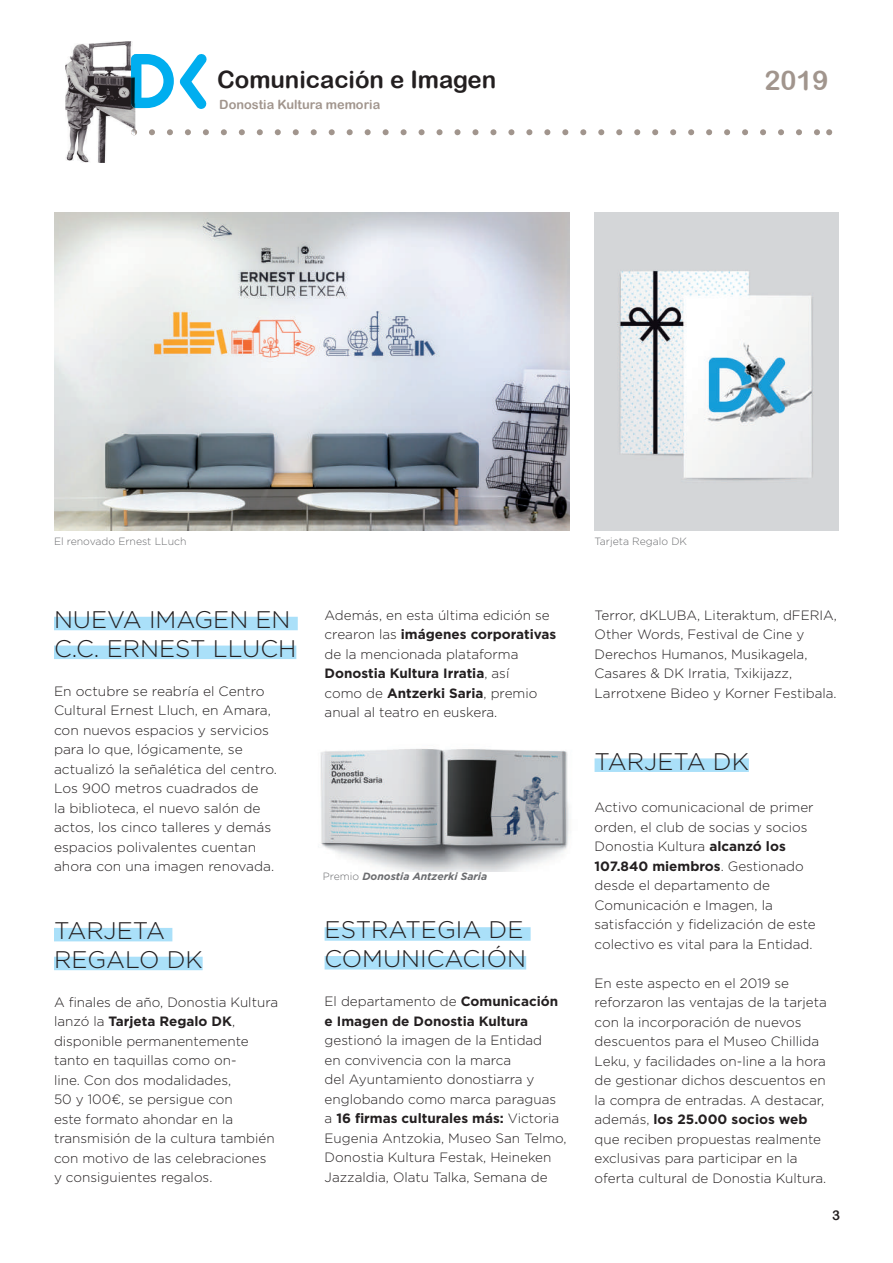
<style>
.page{position:relative;width:893px;height:1263px;background:#fff}
.page>*{position:absolute;margin:0;border:0;box-sizing:border-box;transform-origin:0 0}
.t1{font:27px "Arial Rounded MT Bold";color:#a1958d}
.t2{font:300 24px/28.8px "Gotham";color:#231f20}
.t3{font:24px "Arial Rounded MT Bold";color:#231f20}
.t4{font:300 13.5px/19.5px "Gotham";color:#231f20}
.t5{font:700 13.5px/19.5px "Gotham";color:#231f20}
.t6{font:13.5px "Arial Rounded MT Bold";color:#231f20}
.t7{font:12.75px "Arial Rounded MT Bold";color:#a1958d}
.t8{font:300 10.5px "Gotham";color:#6c6d70}
.t9{font:italic 700 10.5px "Gotham";color:#6c6d70}
.s1{font-weight:700}
.s2{font-weight:300;font-style:normal}
.s3{font-weight:300}
</style>
<div class="page">
<svg style="left:135px;top:54px;width:39px;height:54px"></svg>
<svg style="left:180px;top:54px;width:27px;height:55px"></svg>
<img style="left:65px;top:41px;width:70px;height:122px">
<img style="left:131px;top:54px;width:4px;height:54px">
<svg style="left:131px;top:129px;width:701px;height:6px"></svg>
<img style="left:320px;top:749px;width:250px;height:123px">
<div style="left:54px;top:617px;width:244px;height:13px;background:#aae0f9"></div>
<div style="left:54px;top:645px;width:242px;height:14px;background:#aae0f9"></div>
<div style="left:54px;top:928px;width:118px;height:13px;background:#aae0f9"></div>
<div style="left:54px;top:957px;width:149px;height:13px;background:#aae0f9"></div>
<div style="left:325px;top:927px;width:206px;height:14px;background:#aae0f9"></div>
<div style="left:325px;top:956px;width:201px;height:13px;background:#aae0f9"></div>
<div style="left:595px;top:758px;width:154px;height:14px;background:#aae0f9"></div>
<img style="left:54px;top:213px;width:516px;height:317px">
<img style="left:595px;top:213px;width:244px;height:317px">
<h2 class="t3" style="left:217px;top:65px;width:281px">Comunicación e Imagen</h2>
<h1 class="t1" style="left:764px;top:65px;width:66px">2019</h1>
<p class="t7" style="left:219px;top:97px;width:162px">Donostia Kultura memoria</p>
<p class="t8" style="left:54px;top:535px;width:134px">El renovado Ernest LLuch</p>
<p class="t8" style="left:595px;top:535px;width:94px">Tarjeta Regalo DK</p>
<h2 class="t2" style="left:54px;top:604px;width:244px">NUEVA IMAGEN EN<br>C.C. ERNEST LLUCH</h2>
<p class="t4" style="left:54px;top:681px;width:225px">En octubre se reabría el Centro<br>Cultural Ernest Lluch, en Amara, con nuevos espacios y servicios para lo que, lógicamente, se actualizó la señalética del centro.<br>Los 900 metros cuadrados de<br>la biblioteca, el nuevo salón de actos, los cinco talleres y demás espacios polivalentes cuentan ahora con una imagen renovada.</p>
<h2 class="t2" style="left:54px;top:916px;width:150px">TARJETA<br>REGALO DK</h2>
<p class="t4" style="left:54px;top:992px;width:226px">A finales de año, Donostia Kultura lanzó la <span class="s1">Tarjeta Regalo DK</span>, disponible permanentemente tanto en taquillas como on-<br>line. Con dos modalidades,<br>50 y 100€, se persigue con<br>este formato ahondar en la transmisión de la cultura también con motivo de las celebraciones<br>y consiguientes regalos.</p>
<p class="t4" style="left:325px;top:605px;width:233px">Además, en esta última edición se crearon las <span class="s1">imágenes corporativas </span>de la mencionada plataforma<br><span class="s1">Donostia Kultura Irratia</span>, así<br>como de <span class="s1">Antzerki Saria</span>, premio anual al teatro en euskera.</p>
<p class="t9" style="left:323px;top:869px;width:166px"><span class="s2">Premio</span> Donostia Antzerki Saria</p>
<h2 class="t2" style="left:325px;top:915px;width:203px">ESTRATEGIA DE<br>COMUNICACIÓN</h2>
<p class="t5" style="left:325px;top:992px;width:235px"><span class="s3">El departamento de</span> Comunicación e Imagen de Donostia Kultura</p>
<p class="t4" style="left:325px;top:1030px;width:244px">gestionó la imagen de la Entidad<br>en convivencia con la marca<br>del Ayuntamiento donostiarra y englobando como marca paraguas a <span class="s1">16 firmas culturales más:</span> Victoria Eugenia Antzokia, Museo San Telmo, Donostia Kultura Festak, Heineken Jazzaldia, Olatu Talka, Semana de</p>
<p class="t4" style="left:595px;top:605px;width:244px">Terror, dKLUBA, Literaktum, dFERIA, Other Words, Festival de Cine y Derechos Humanos, Musikagela, Casares &amp; DK Irratia, Txikijazz, Larrotxene Bideo y Korner Festibala.</p>
<h2 class="t2" style="left:595px;top:746px;width:156px">TARJETA DK</h2>
<p class="t4" style="left:595px;top:797px;width:223px">Activo comunicacional de primer orden, el club de socias y socios<br>Donostia Kultura <span class="s1">alcanzó los<br>107.840 miembros</span>. Gestionado desde el departamento de<br>Comunicación e Imagen, la satisfacción y fidelización de este colectivo es vital para la Entidad.</p>
<p class="t4" style="left:595px;top:973px;width:234px">En este aspecto en el 2019 se reforzaron las ventajas de la tarjeta con la incorporación de nuevos descuentos para el Museo Chillida Leku, y facilidades on-line a la hora de gestionar dichos descuentos en la compra de entradas. A destacar, además, <span class="s1">los 25.000 socios web </span>que reciben propuestas realmente exclusivas para participar en la oferta cultural de Donostia Kultura.</p>
<p class="t6" style="left:832px;top:1208px;width:10px">3</p>
</div>
